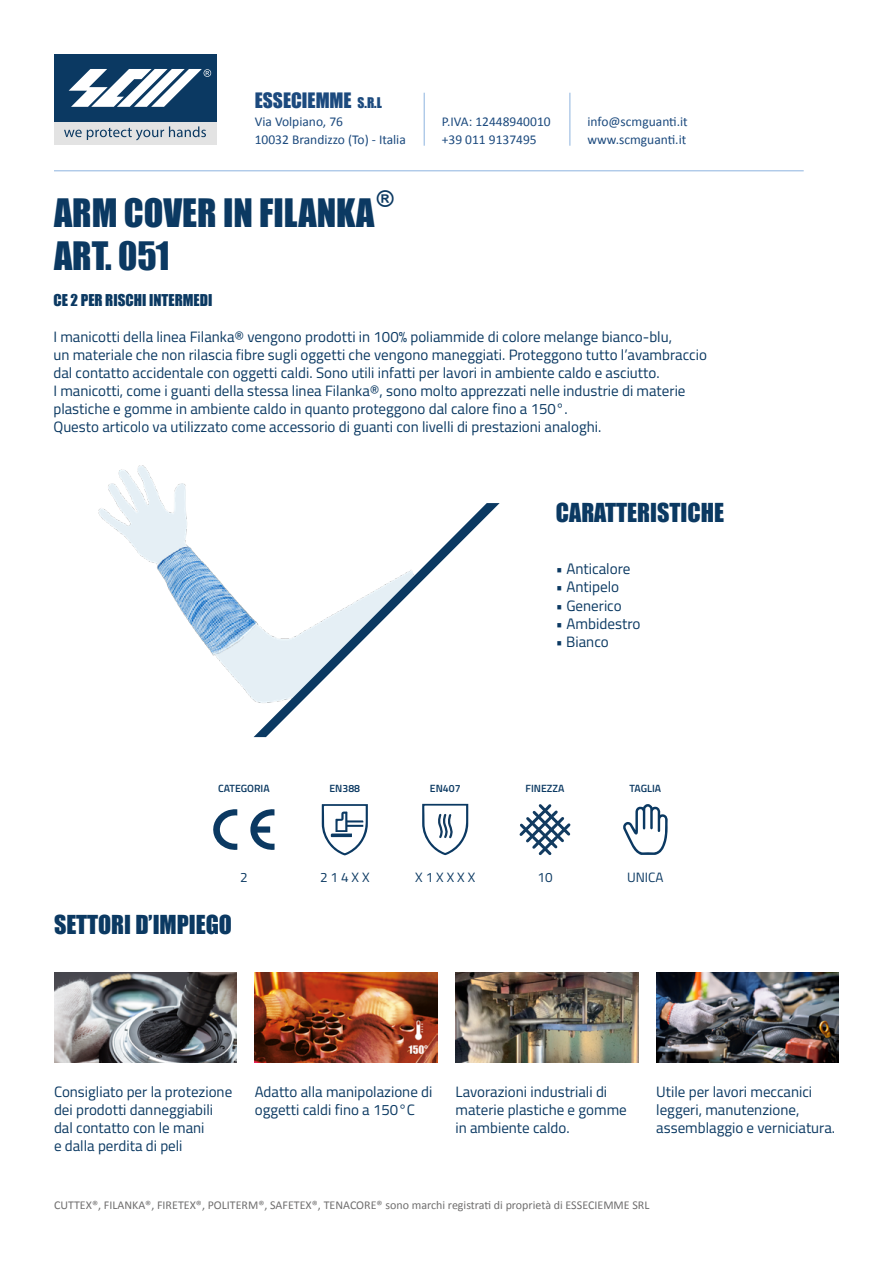
<style>
.page{position:relative;width:893px;height:1263px;background:#fff}
.page>*{position:absolute;margin:0;border:0;box-sizing:border-box;transform-origin:0 0}
.t1{font:36px/43.2px "Impact";color:#0b3962}
.t2{font:24px "Impact";color:#0b3962}
.t3{font:22.5px "Impact";color:#0b3962}
.t4{font:19.5px "Impact";color:#1c4a7e}
.t5{font:15.15px "Titillium Web";color:#0b3962}
.t6{font:15px/18px "Titillium Web";color:#0b3962}
.t7{font:15px "Impact";color:#0b3962}
.t8{font:13.5px/18px "Calibri";color:#1c4a7e}
.t9{font:13.5px "Titillium Web";color:#0b3962}
.t10{font:12px "Calibri";color:#706f6f}
.t11{font:600 10.5px "Titillium Web";color:#0b3962}
.s1{font-size:13.5px}
.s2{font-size:15.15px}
</style>
<div class="page">
<div style="left:54px;top:122px;width:163px;height:22px;background:#e3e3e3"></div>
<div style="left:54px;top:54px;width:163px;height:68px;background:#0b3962"></div>
<svg style="left:69px;top:69px;width:142px;height:38px"></svg>
<svg style="left:64px;top:126px;width:142px;height:14px"></svg>
<hr style="left:569px;top:93px;width:1px;height:53px;background:#8db3df">
<hr style="left:424px;top:93px;width:1px;height:53px;background:#8db3df">
<hr style="left:54px;top:170px;width:750px;height:1px;background:#8db3df">
<svg style="left:322px;top:804px;width:46px;height:51px"></svg>
<svg style="left:250px;top:809px;width:25px;height:41px"></svg>
<svg style="left:213px;top:809px;width:24px;height:41px"></svg>
<svg style="left:519px;top:804px;width:52px;height:52px"></svg>
<svg style="left:623px;top:804px;width:45px;height:51px"></svg>
<svg style="left:422px;top:804px;width:46px;height:51px"></svg>
<img style="left:656px;top:972px;width:183px;height:90px">
<img style="left:455px;top:972px;width:183px;height:90px">
<img style="left:255px;top:972px;width:182px;height:90px">
<img style="left:54px;top:972px;width:183px;height:90px">
<img style="left:98px;top:465px;width:156px;height:236px">
<svg style="left:254px;top:503px;width:246px;height:234px"></svg>
<h3 class="t4" style="left:255px;top:85px;width:129px">ESSECIEMME <span class="s1">S.R.L</span></h3>
<p class="t8" style="left:255px;top:112px;width:153px">Via Volpiano, 76<br>10032 Brandizzo (To) - Italia</p>
<p class="t8" style="left:442px;top:112px;width:110px">P.IVA: 12448940010 +39 011 9137495</p>
<p class="t8" style="left:587px;top:112px;width:102px">info@scmguanti.it www.scmguanti.it</p>
<h3 class="t3" style="left:376px;top:181px;width:19px">®</h3>
<h1 class="t1" style="left:54px;top:190px;width:322px">ARM COVER IN FILANKA<br>ART. 051</h1>
<p class="t7" style="left:53px;top:288px;width:160px">CE 2 PER RISCHI INTERMEDI</p>
<p class="t6" style="left:53px;top:327px;width:655px">I manicotti della linea Filanka® vengono prodotti in 100% poliammide di colore melange bianco-blu,<br>un materiale che non rilascia fibre sugli oggetti che vengono maneggiati. Proteggono tutto l’avambraccio dal contatto accidentale con oggetti caldi. Sono utili infatti per lavori in ambiente caldo e asciutto.<br>I manicotti, come i guanti della stessa linea Filanka®, sono molto apprezzati nelle industrie di materie plastiche e gomme in ambiente caldo in quanto proteggono dal calore fino a 150°.<br>Questo articolo va utilizzato come accessorio di guanti con livelli di prestazioni analoghi.</p>
<h2 class="t2" style="left:556px;top:494px;width:170px">CARATTERISTICHE</h2>
<p class="t5" style="left:556px;top:558px;width:76px">• Anticalore</p>
<p class="t5" style="left:556px;top:576px;width:65px">• Antipelo</p>
<p class="t6" style="left:556px;top:596px;width:67px"><span class="s2">•</span> Generico</p>
<p class="t5" style="left:556px;top:612px;width:86px">• Ambidestro</p>
<p class="t6" style="left:556px;top:632px;width:54px">• Bianco</p>
<p class="t11" style="left:218px;top:780px;width:53px">CATEGORIA</p>
<p class="t11" style="left:526px;top:780px;width:40px">FINEZZA</p>
<p class="t11" style="left:629px;top:780px;width:33px">TAGLIA</p>
<p class="t11" style="left:329px;top:780px;width:32px">EN388</p>
<p class="t11" style="left:430px;top:780px;width:32px">EN407</p>
<p class="t9" style="left:240px;top:867px;width:9px">2</p>
<h2 class="t2" style="left:54px;top:906px;width:180px">SETTORI D’IMPIEGO</h2>
<p class="t9" style="left:320px;top:867px;width:51px">2 1 4 X X</p>
<p class="t9" style="left:415px;top:867px;width:62px">X 1 X X X X</p>
<p class="t9" style="left:537px;top:867px;width:17px">10</p>
<p class="t9" style="left:627px;top:867px;width:38px">UNICA</p>
<p class="t6" style="left:54px;top:1082px;width:180px">Consigliato per la protezione dei prodotti danneggiabili dal contatto con le mani<br>e dalla perdita di peli</p>
<p class="t6" style="left:255px;top:1082px;width:179px">Adatto alla manipolazione di oggetti caldi fino a 150°C</p>
<p class="t6" style="left:455px;top:1082px;width:173px">Lavorazioni industriali di materie plastiche e gomme in ambiente caldo.</p>
<p class="t6" style="left:656px;top:1082px;width:180px">Utile per lavori meccanici leggeri, manutenzione, assemblaggio e verniciatura.</p>
<p class="t10" style="left:54px;top:1197px;width:597px">CUTTEX®, FILANKA®, FIRETEX®, POLITERM®, SAFETEX®, TENACORE® sono marchi registrati di proprietà di ESSECIEMME SRL</p>
</div>
